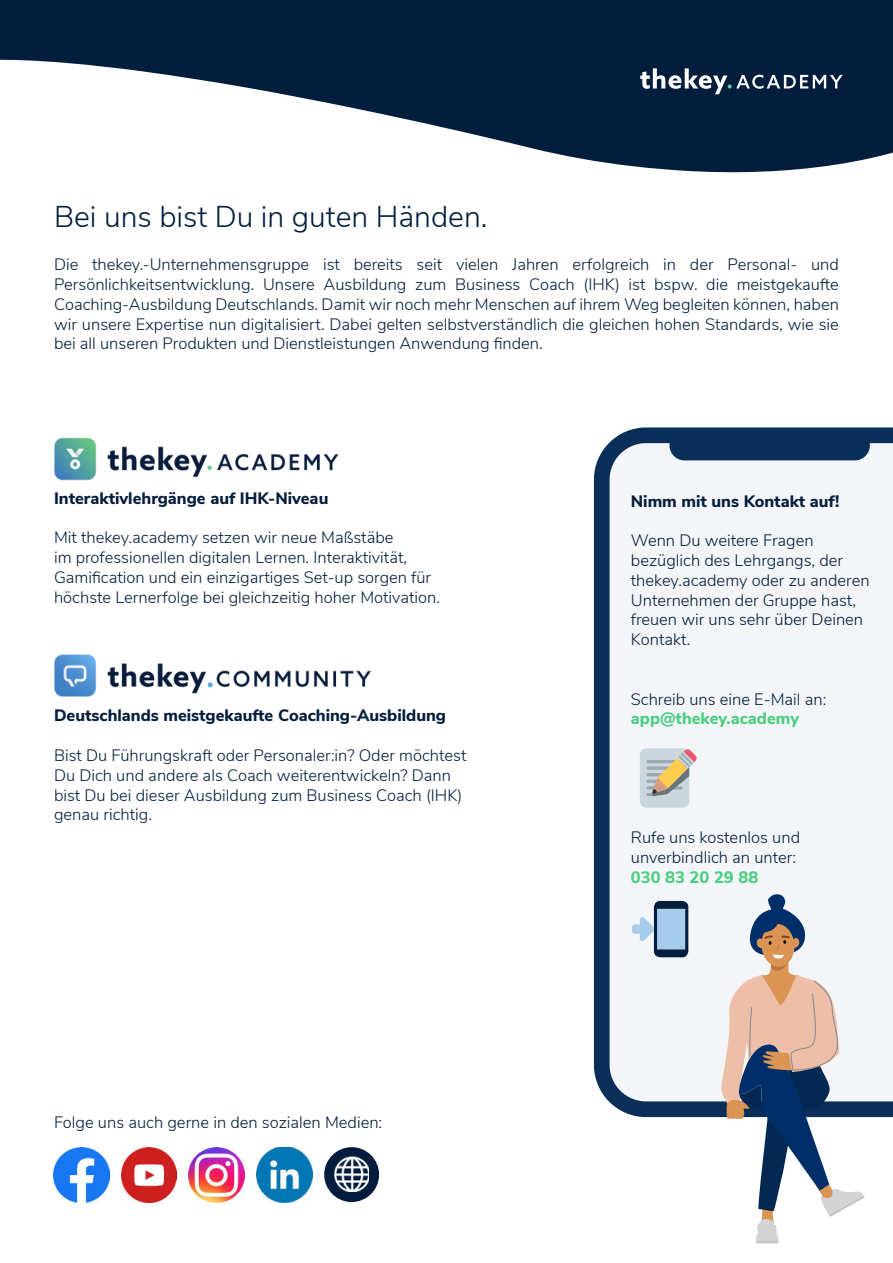
<style>
.page{position:relative;width:893px;height:1263px;background:#fff}
.page>*{position:absolute;margin:0;border:0;box-sizing:border-box;transform-origin:0 0}
.t1{font:300 30px "Nunito Sans";color:#031d3c}
.t2{font:300 16.5px/19.8px "Nunito Sans";color:#031d3c}
.t3{font:800 16.5px "Nunito Sans";color:#031d3c}
.t4{font:800 16.5px "Nunito Sans";color:#4ace7f}
</style>
<div class="page">
<svg style="left:0;top:0;width:893px;height:172px;fill:#031d3c"></svg>
<svg style="left:640px;top:68px;width:203px;height:26px"></svg>
<svg style="left:594px;top:427px;width:299px;height:690px"></svg>
<img style="left:54px;top:437px;width:285px;height:44px">
<img style="left:54px;top:654px;width:317px;height:43px">
<div style="left:669px;top:430px;width:201px;height:30px;background:#092e58;border-radius:15px"></div>
<div style="left:640px;top:748px;width:49px;height:60px;background:#ccd6dd;border-radius:7px"></div>
<svg style="left:646px;top:749px;width:51px;height:48px"></svg>
<svg style="left:654px;top:901px;width:34px;height:56px"></svg>
<svg style="left:632px;top:909px;width:53px;height:40px"></svg>
<svg style="left:721px;top:893px;width:144px;height:350px"></svg>
<img style="left:54px;top:1147px;width:55px;height:56px">
<img style="left:189px;top:1147px;width:55px;height:55px">
<img style="left:121px;top:1147px;width:56px;height:56px">
<img style="left:256px;top:1147px;width:56px;height:56px">
<svg style="left:324px;top:1147px;width:55px;height:55px"></svg>
<img style="left:334px;top:1156px;width:35px;height:35px">
<h1 class="t1" style="left:54px;top:195px;width:435px">Bei uns bist Du in guten Händen.</h1>
<p class="t2" style="left:54px;top:254px;width:786px;text-align:justify">Die thekey.-Unternehmensgruppe ist bereits seit vielen Jahren erfolgreich in der Personal- und Persönlichkeitsentwicklung. Unsere Ausbildung zum Business Coach (IHK) ist bspw. die meistgekaufte Coaching-Ausbildung Deutschlands. Damit wir noch mehr Menschen auf ihrem Weg begleiten können, haben wir unsere Expertise nun digitalisiert. Dabei gelten selbstverständlich die gleichen hohen Standards, wie sie bei all unseren Produkten und Dienstleistungen Anwendung finden.</p>
<p class="t3" style="left:54px;top:491px;width:276px">Interaktivlehrgänge auf IHK-Niveau</p>
<p class="t2" style="left:54px;top:526px;width:388px">Mit thekey.academy setzen wir neue Maßstäbe<br>im professionellen digitalen Lernen. Interaktivität, Gamification und ein einzigartiges Set-up sorgen für höchste Lernerfolge bei gleichzeitig hoher Motivation.</p>
<p class="t3" style="left:54px;top:703px;width:394px">Deutschlands meistgekaufte Coaching-Ausbildung</p>
<p class="t2" style="left:54px;top:744px;width:414px">Bist Du Führungskraft oder Personaler:in? Oder möchtest Du Dich und andere als Coach weiterentwickeln? Dann bist Du bei dieser Ausbildung zum Business Coach (IHK) genau richtig.</p>
<p class="t2" style="left:54px;top:1111px;width:330px">Folge uns auch gerne in den sozialen Medien:</p>
<p class="t3" style="left:631px;top:495px;width:210px">Nimm mit uns Kontakt auf!</p>
<p class="t2" style="left:631px;top:529px;width:240px">Wenn Du weitere Fragen bezüglich des Lehrgangs, der thekey.academy oder zu anderen<br>Unternehmen der Gruppe hast, freuen wir uns sehr über Deinen<br>Kontakt.</p>
<p class="t2" style="left:631px;top:688px;width:197px">Schreib uns eine E-Mail an:</p>
<p class="t4" style="left:631px;top:712px;width:170px">app@thekey.academy</p>
<p class="t2" style="left:631px;top:829px;width:171px">Rufe uns kostenlos und unverbindlich an unter:</p>
<p class="t4" style="left:631px;top:871px;width:129px">030 83 20 29 88</p>
</div>
